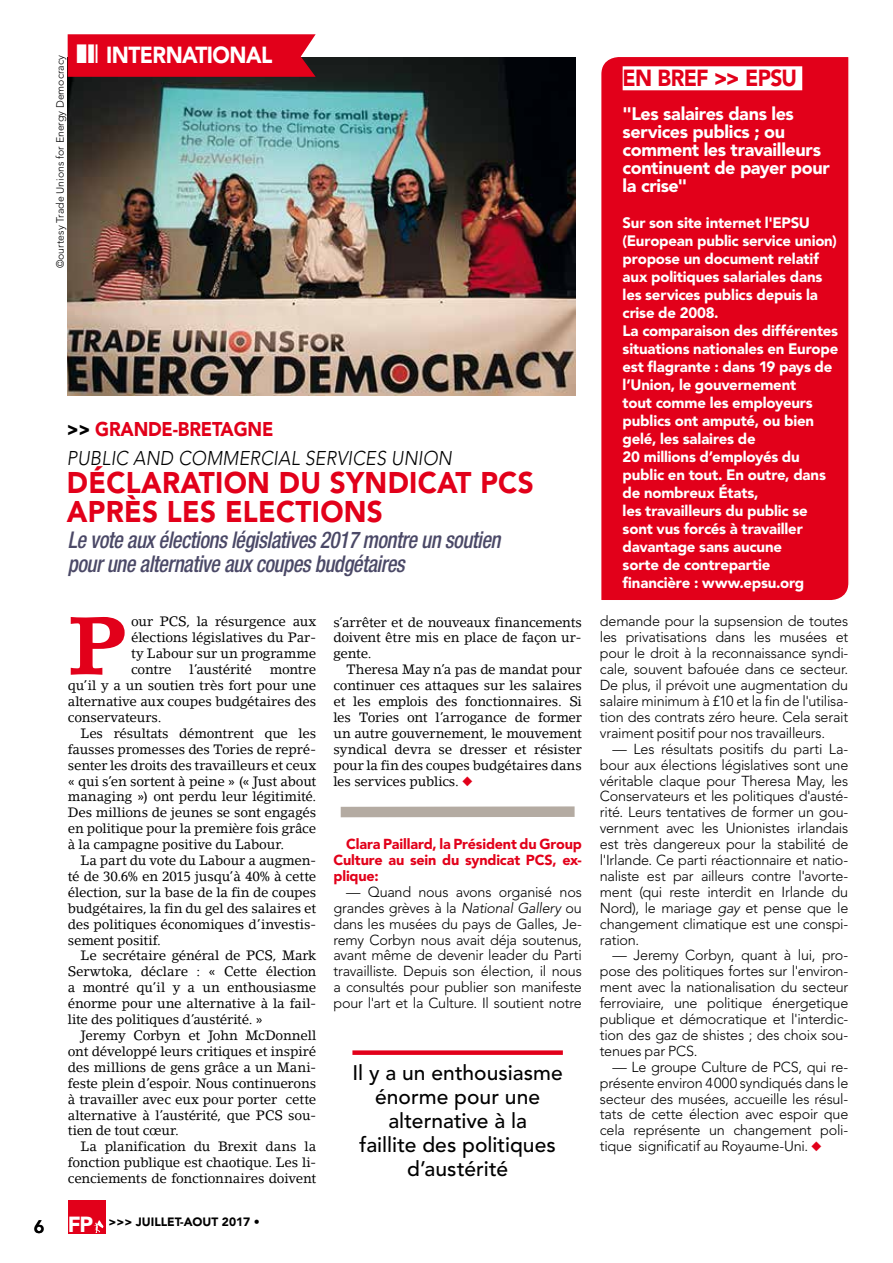
<style>
.page{position:relative;width:893px;height:1263px;background:#fff}
.page>*{position:absolute;margin:0;border:0;box-sizing:border-box;transform-origin:0 0}
.t1{font:700 81.15px "Lino Letter Std";color:#e2001a}
.t2{font:900 29.7px/28.5px "Avenir LT Std";letter-spacing:.01em;color:#e2001a;scale:.94 1}
.t3{font:italic 500 condensed 23.1px/24px "Helvetica Neue LT Std";letter-spacing:-.02em;color:#4b4967;scale:.9 1}
.t4{font:900 23.1px "Avenir LT Std";letter-spacing:-.025em;color:#fff;scale:.91 1}
.t5{font:900 23.1px "Avenir LT Std";letter-spacing:-.03em;color:#e2001a;scale:.91 1}
.t6{font:500 21px/24px "Avenir LT Std";color:#000;text-align:center}
.t7{font:italic 300 19.8px "Avenir LT Std";letter-spacing:.01em;color:#000;scale:.91 1}
.t8{font:900 19.8px "Avenir LT Std";letter-spacing:-.01em;color:#e2001a;scale:.91 1}
.t9{font:900 18px/18px "Avenir LT Std";letter-spacing:-.02em;color:#fff}
.t10{font:900 15px/18px "Avenir LT Std";letter-spacing:-.015em;color:#fff}
.t11{font:300 14.4px/15.9px "Avenir LT Std";letter-spacing:-.015em;color:#000;text-align:justify}
.t12{font:900 14.4px/15.9px "Avenir LT Std";letter-spacing:-.01em;color:#e2001a;text-align:justify}
.t13{font:13.5px/15.9px "Lino Letter Std";letter-spacing:-.015em;color:#000;text-align:justify}
.t14{font:900 12px "Avenir LT Std";color:#000}
.t15{font:300 10.5px "Avenir LT Std";color:#000}
.s1{color:#000}
.s2{font-weight:800;font-size:18px}
.s3{font-size:21.75px;color:#fff}
.s4{color:#e2001a}
.s5{font-style:italic}
</style>
<div class="page">
<img style="left:68px;top:58px;width:508px;height:337px">
<div style="left:68px;top:1200px;width:37px;height:33px;background:#e2001a"></div>
<svg style="left:94px;top:1220px;width:9px;height:13px"></svg>
<div style="left:341px;top:806px;width:234px;height:11px;background:#b4aba2"></div>
<div style="left:352px;top:1050px;width:211px;height:5px;background:#e2001a"></div>
<div style="left:601px;top:57px;width:248px;height:543px;background:#e2001a"></div>
<svg style="left:68px;top:34px;width:248px;height:43px;background:#df061f"></svg>
<p class="t15" style="left:54px;top:268px;width:214px;rotate:-90deg">©ourtesy Trade Unions for Energy Democracy</p>
<h3 class="t4" style="left:106px;top:41px;width:184px">INTERNATIONAL</h3>
<h3 class="t8" style="left:67px;top:417px;width:228px"><span class="s1">&gt;&gt;</span> GRANDE-BRETAGNE</h3>
<h3 class="t7" style="left:67px;top:446px;width:425px">PUBLIC AND COMMERCIAL SERVICES UNION</h3>
<h2 class="t2" style="left:67px;top:469px;width:498px">DÉCLARATION DU SYNDICAT PCS<br>APRÈS LES ELECTIONS</h2>
<h3 class="t3" style="left:68px;top:528px;width:482px">Le vote aux élections législatives 2017 montre un soutien pour une alternative aux coupes budgétaires</h3>
<h1 class="t1" style="left:68px;top:597px;width:63px">P</h1>
<p class="t13" style="left:131px;top:614px;width:187px">our PCS, la résurgence aux élections législatives du Par&shy;ty Labour sur un programme contre</p>
<p class="t13" style="left:189px;top:661px;width:64px">l’austérité</p>
<p class="t13" style="left:68px;top:661px;width:250px;text-indent:202px">montre qu’il y a un soutien très fort pour une alternative aux coupes budgétaires des conservateurs.</p>
<p class="t13" style="left:68px;top:725px;width:250px;text-indent:13px">Les résultats démontrent que les fausses promesses des Tories de repré&shy;senter les droits des travailleurs et ceux « qui s’en sortent à peine » (« Just about managing ») ont perdu leur légitimité.<br>Des millions de jeunes se sont engagés en politique pour la première fois grâce à la campagne positive du Labour.</p>
<p class="t13" style="left:68px;top:852px;width:250px;text-indent:13px">La part du vote du Labour a augmen&shy;té de 30.6% en 2015 jusqu’à 40% à cette élection, sur la base de la fin de coupes budgétaires, la fin du gel des salaires et des politiques économiques d’investis&shy;sement positif.</p>
<p class="t13" style="left:68px;top:948px;width:250px;text-indent:13px">Le secrétaire général de PCS, Mark Serwtoka, déclare : « Cette élection a montré qu’il y a un enthousiasme énorme pour une alternative à la fail&shy;lite des politiques d’austérité. »</p>
<p class="t13" style="left:68px;top:1027px;width:250px;text-indent:13px">Jeremy Corbyn et John McDonnell ont développé leurs critiques et inspiré des millions de gens grâce a un Mani&shy;feste plein d’espoir. Nous continuerons à travailler avec eux pour porter cette alternative à l’austérité, que PCS sou&shy;tien de tout cœur.</p>
<p class="t13" style="left:68px;top:1138px;width:250px;text-indent:13px">La planification du Brexit dans la fonction publique est chaotique. Les li&shy;cenciements de fonctionnaires doivent</p>
<p class="t14" style="left:34px;top:1215px;width:228px"><span class="s2">6</span> <span class="s3">FP</span> &gt;&gt;&gt; JUILLET-AOUT 2017 •</p>
<p class="t13" style="left:333px;top:614px;width:250px">s’arrêter et de nouveaux financements doivent être mis en place de façon ur&shy;gente.</p>
<p class="t13" style="left:333px;top:661px;width:250px;text-indent:13px">Theresa May n’a pas de mandat pour continuer ces attaques sur les salaires et les emplois des fonctionnaires. Si les Tories ont l’arrogance de former un autre gouvernement, le mouvement syndical devra se dresser et résister pour la fin des coupes budgétaires dans les services publics. <span class="s4">◆</span></p>
<p class="t12" style="left:333px;top:836px;width:250px;text-indent:13px">Clara Paillard, la Président du Group Culture au sein du syndicat PCS, ex&shy;plique:</p>
<p class="t11" style="left:333px;top:884px;width:250px;text-indent:13px">— Quand nous avons organisé nos grandes grèves à la <span class="s5">National Gallery</span> ou dans les musées du pays de Galles, Je&shy;remy Corbyn nous avait déja soutenus, avant même de devenir leader du Parti travailliste. Depuis son élection, il nous a consultés pour publier son manifeste pour l'art et la Culture. Il soutient notre</p>
<h3 class="t6" style="left:352px;top:1062px;width:212px">Il y a un enthousiasme énorme pour une alternative à la<br>faillite des politiques d’austérité</h3>
<h3 class="t5" style="left:623px;top:64px;width:193px">EN BREF &gt;&gt; EPSU</h3>
<h3 class="t9" style="left:623px;top:104px;width:209px">"Les salaires dans les services publics ; ou comment les travailleurs continuent de payer pour la crise"</h3>
<p class="t10" style="left:623px;top:213px;width:217px">Sur son site internet l'EPSU (European public service union) propose un document relatif aux politiques salariales dans les services publics depuis la crise de 2008.<br>La comparaison des différentes situations nationales en Europe est flagrante : dans 19 pays de l’Union, le gouvernement<br>tout comme les employeurs publics ont amputé, ou bien gelé, les salaires de<br>20 millions d’employés du public en tout. En outre, dans de nombreux États,<br>les travailleurs du public se sont vus forcés à travailler davantage sans aucune<br>sorte de contrepartie financière : www.epsu.org</p>
<p class="t11" style="left:600px;top:614px;width:250px">demande pour la supsension de toutes les privatisations dans les musées et pour le droit à la reconnaissance syndi&shy;cale, souvent bafouée dans ce secteur.<br>De plus, il prévoit une augmentation du salaire minimum à £10 et la fin de l'utilisa&shy;tion des contrats zéro heure. Cela serait vraiment positif pour nos travailleurs.</p>
<p class="t11" style="left:600px;top:741px;width:250px;text-indent:13px">— Les résultats positifs du parti La&shy;bour aux élections législatives sont une véritable claque pour Theresa May, les Conservateurs et les politiques d'austé&shy;rité. Leurs tentatives de former un gou&shy;vernment avec les Unionistes irlandais est très dangereux pour la stabilité de l'Irlande. Ce parti réactionnaire et natio&shy;naliste est par ailleurs contre l'avorte&shy;ment (qui reste interdit en Irlande du Nord), le mariage <span class="s5">gay</span> et pense que le changement climatique est une conspi&shy;ration.</p>
<p class="t11" style="left:600px;top:947px;width:250px;text-indent:13px">— Jeremy Corbyn, quant à lui, pro&shy;pose des politiques fortes sur l'environ&shy;ment avec la nationalisation du secteur ferroviaire, une politique énergetique publique et démocratique et l'interdic&shy;tion des gaz de shistes ; des choix sou&shy;tenues par PCS.</p>
<p class="t11" style="left:600px;top:1059px;width:250px;text-indent:13px">— Le groupe Culture de PCS, qui re&shy;présente environ 4000 syndiqués dans le secteur des musées, accueille les résul&shy;tats de cette élection avec espoir que cela représente un changement poli&shy;tique significatif au Royaume-Uni. <span class="s4">◆</span></p>
</div>
